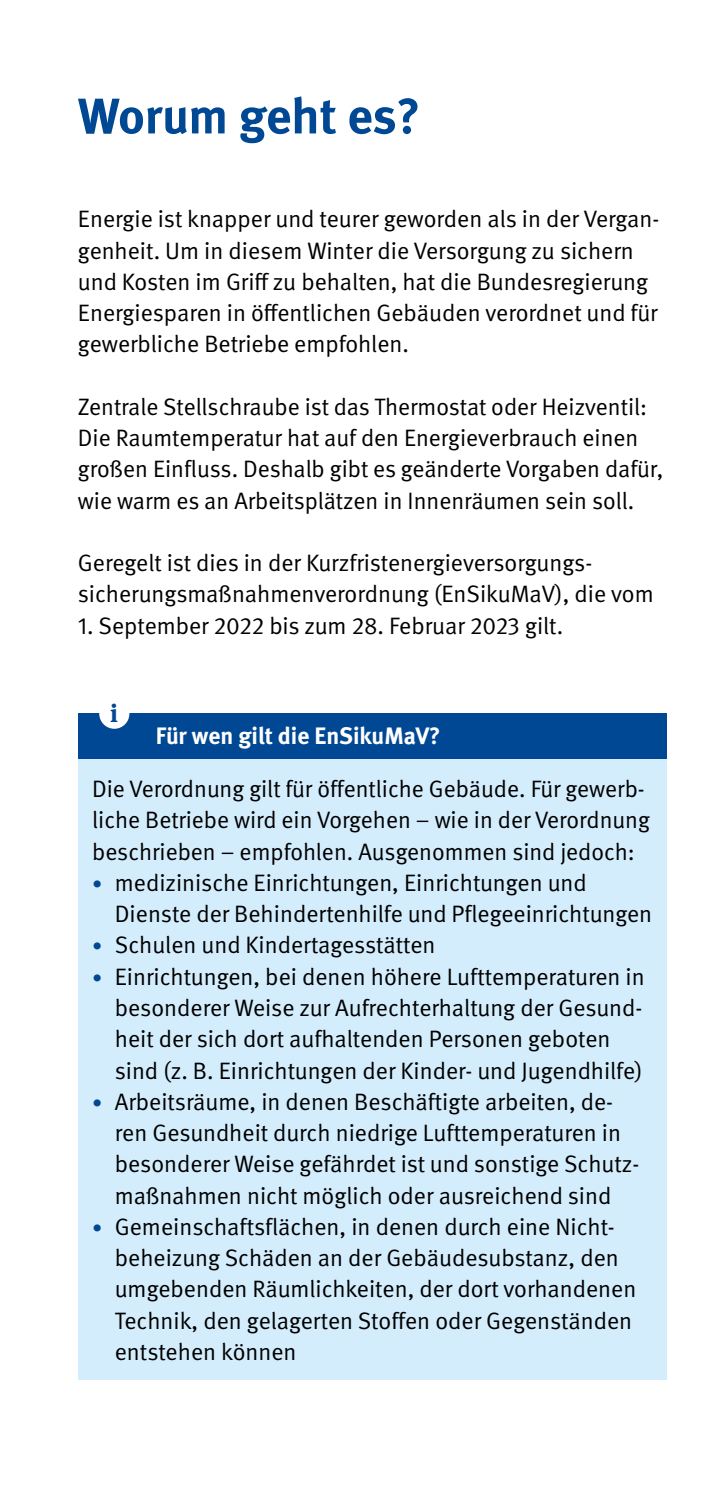
<style>
.page{position:relative;width:709px;height:1489px;background:#fff}
.page>*{position:absolute;margin:0;border:0;box-sizing:border-box;transform-origin:0 0}
._01_Überschriften_B_Überschrift_schwarz_2{font:700 50px "DGUV Meta";letter-spacing:-.005em;color:#004893}
.t1{font:700 25px "DGUV Meta Serif";color:#004893}
.Fließtext_STG_FT_AZ{font:23.75px/31.2px "DGUV Meta";color:#000}
._02_Fließtext_Fließtext_9_5pt_mit_ZAB_nac{font:23.75px/31.2px "DGUV Meta";color:#000}
.Fließtext_STG_FT{font:23.75px/31.2px "DGUV Meta";color:#000}
.Fließtext_STG_Titel{font:700 23.75px "DGUV Meta";color:#fff}
.s1{font-size:20px;color:#004893}
</style>
<div class="page">
<div style="left:78px;top:713px;width:588px;height:45px;background:#004893"></div>
<div style="left:78px;top:758px;width:588px;height:121px;background:#d4edfc"></div>
<div style="left:78px;top:852px;width:588px;height:90px;background:#d4edfc"></div>
<div style="left:78px;top:915px;width:588px;height:58px;background:#d4edfc"></div>
<div style="left:78px;top:946px;width:588px;height:152px;background:#d4edfc"></div>
<div style="left:78px;top:1071px;width:588px;height:152px;background:#d4edfc"></div>
<div style="left:78px;top:1196px;width:588px;height:183px;background:#d4edfc"></div>
<div style="left:99px;top:698px;width:30px;height:30px;background:#fff;border-radius:50%"></div>
<h1 class="_01_Überschriften_B_Überschrift_schwarz_2" style="left:78px;top:86px;width:344px">Worum geht es?</h1>
<p class="_02_Fließtext_Fließtext_9_5pt_mit_ZAB_nac" style="left:78px;top:204px;width:583px">Energie ist knapper und teurer geworden als in der Vergan&shy;genheit. Um in diesem Winter die Versorgung zu sichern und Kosten im Griff zu behalten, hat die Bundesregierung Energiesparen in öffentlichen Gebäuden verordnet und für gewerbliche Betriebe empfohlen.</p>
<p class="_02_Fließtext_Fließtext_9_5pt_mit_ZAB_nac" style="left:78px;top:391px;width:587px">Zentrale Stellschraube ist das Thermostat oder Heizventil:<br>Die Raumtemperatur hat auf den Energieverbrauch einen großen Einfluss. Deshalb gibt es geänderte Vorgaben dafür, wie warm es an Arbeitsplätzen in Innenräumen sein soll.</p>
<p class="_02_Fließtext_Fließtext_9_5pt_mit_ZAB_nac" style="left:78px;top:548px;width:577px">Geregelt ist dies in der Kurzfristenergieversorgungs&shy;sicherungsmaßnahmenverordnung (EnSikuMaV), die vom</p>
<p class="_02_Fließtext_Fließtext_9_5pt_mit_ZAB_nac" style="left:78px;top:610px;width:487px">1. September 2022 bis zum 28. Februar 2023 gilt.</p>
<p class="t1" style="left:110px;top:698px;width:9px">i</p>
<p class="Fließtext_STG_Titel" style="left:156px;top:721px;width:286px">Für wen gilt die EnSikuMaV?</p>
<p class="Fließtext_STG_FT" style="left:92px;top:773px;width:559px">Die Verordnung gilt für öffentliche Gebäude. Für gewerb&shy;liche Betriebe wird ein Vorgehen – wie in der Verordnung beschrieben – empfohlen. Ausgenommen sind jedoch:</p>
<p class="Fließtext_STG_FT_AZ" style="left:115px;top:867px;width:539px;text-indent:-23px"><span class="s1">•</span> medizinische Einrichtungen, Einrichtungen und<br>Dienste der Behindertenhilfe und Pflegeeinrichtungen</p>
<p class="Fließtext_STG_FT_AZ" style="left:92px;top:930px;width:345px"><span class="s1">•</span> Schulen und Kindertagesstätten</p>
<p class="Fließtext_STG_FT_AZ" style="left:115px;top:961px;width:531px;text-indent:-23px"><span class="s1">•</span> Einrichtungen, bei denen höhere Lufttemperaturen in besonderer Weise zur Aufrechterhaltung der Gesund&shy;heit der sich dort aufhaltenden Personen geboten sind (z. B. Einrichtungen der Kinder- und Jugendhilfe)</p>
<p class="Fließtext_STG_FT_AZ" style="left:115px;top:1086px;width:526px;text-indent:-23px"><span class="s1">•</span> Arbeitsräume, in denen Beschäftigte arbeiten, de&shy;ren Gesundheit durch niedrige Lufttemperaturen in besonderer Weise gefährdet ist und sonstige Schutz&shy;maßnahmen nicht möglich oder ausreichend sind</p>
<p class="Fließtext_STG_FT_AZ" style="left:115px;top:1211px;width:523px;text-indent:-23px"><span class="s1">•</span> Gemeinschaftsflächen, in denen durch eine Nicht&shy;beheizung Schäden an der Gebäudesubstanz, den umgebenden Räumlichkeiten, der dort vorhandenen Technik, den gelagerten Stoffen oder Gegenständen entstehen können</p>
</div>
